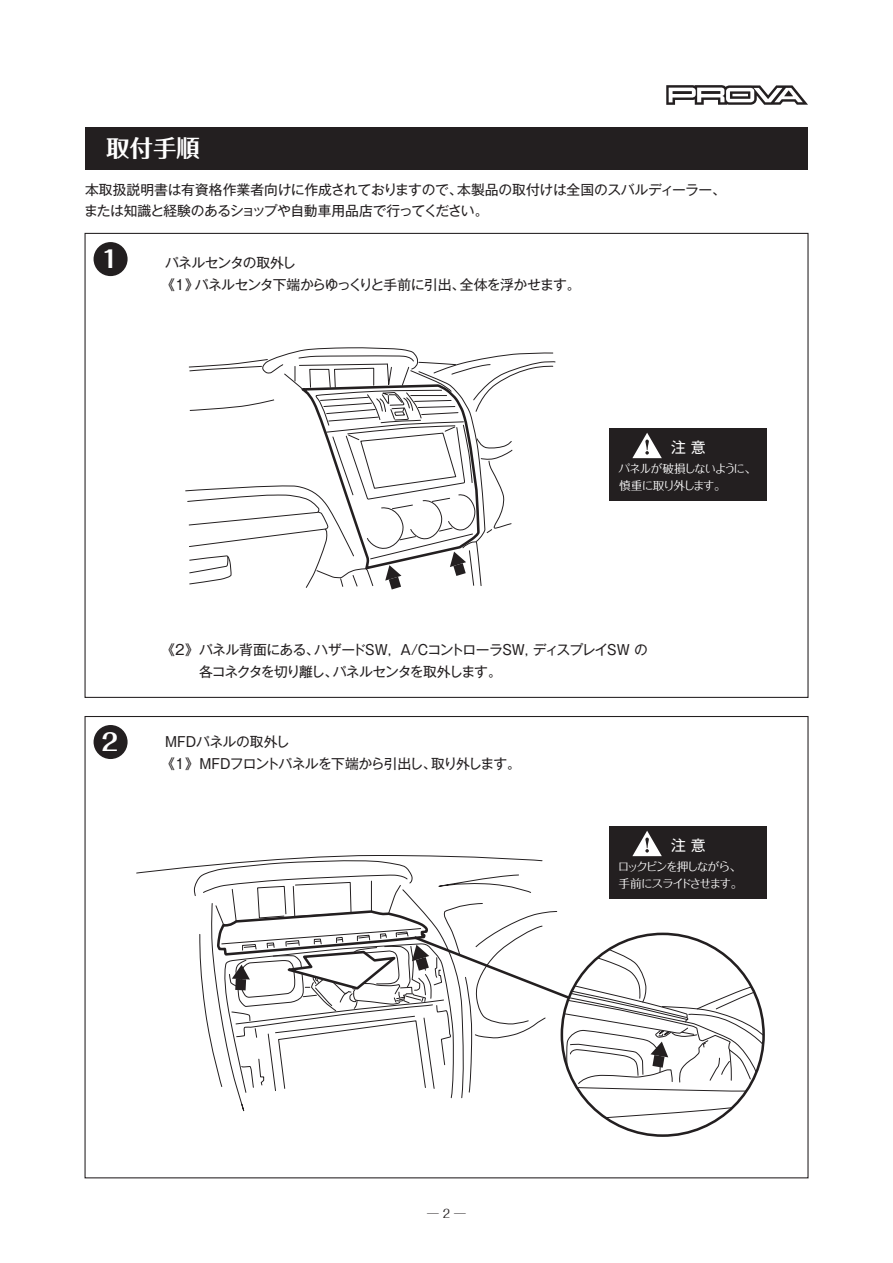
<style>
.page{position:relative;width:893px;height:1263px;background:#fff}
.page>*{position:absolute;margin:0;border:0;box-sizing:border-box;transform-origin:0 0}
.t1{font:700 23.4px "Folk Pro";color:#fff}
.t2{font:14.85px "Gothic MB101 Pr 5";color:#fff}
.t3{font:13.8px/21.3px "Gothic MB101 Pr 5";letter-spacing:-.045em;color:#231f20}
.t4{font:13.8px/21.3px "Gothic MB101 Pr 5";letter-spacing:-.02em;color:#231f20}
.t5{font:13.8px/21.3px "Gothic MB101 Pr 5";letter-spacing:-.065em;color:#231f20}
.t6{font:11.7px/17px "Folk Pro";letter-spacing:-.12em;color:#fff}
.t7{font:11.7px "Folk Pro";color:#231f20}
</style>
<div class="page">
<svg style="left:666px;top:85px;width:142px;height:20px"></svg>
<hr style="left:672px;top:91px;width:20px;height:3px;background:#231f20">
<div style="left:94px;top:725px;width:34px;height:34px;background:#231f20;border-radius:50%"></div>
<div style="left:85px;top:127px;width:723px;height:43px;background:#231f20"></div>
<div style="left:94px;top:242px;width:34px;height:34px;background:#231f20;border-radius:50%"></div>
<div style="left:609px;top:428px;width:158px;height:73px;background:#231f20"></div>
<svg style="left:632px;top:433px;width:30px;height:25px"></svg>
<div style="left:609px;top:826px;width:158px;height:73px;background:#231f20"></div>
<svg style="left:185px;top:348px;width:371px;height:242px"></svg>
<svg style="left:136px;top:831px;width:627px;height:293px"></svg>
<h1 class="t1" style="left:106px;top:128px;width:95px">取付手順</h1>
<p class="t4" style="left:84px;top:177px;width:643px">本取扱説明書は有資格作業者向けに作成されておりますので、本製品の取付けは全国のスバルディーラー、または知識と経験のあるショップや自動車用品店で行ってください。</p>
<h1 class="t1" style="left:102px;top:239px;width:18px">1</h1>
<p class="t3" style="left:161px;top:251px;width:421px">パネルセンタの取外し<br>《1》パネルセンタ下端からゆっくりと手前に引出、全体を浮かせます。</p>
<p class="t2" style="left:671px;top:435px;width:36px">注 意</p>
<p class="t6" style="left:618px;top:459px;width:139px">パネルが破損しないように、慎重に取り外します。</p>
<h1 class="t1" style="left:102px;top:722px;width:18px">2</h1>
<p class="t5" style="left:199px;top:638px;width:451px;text-indent:-38px">《2》 パネル背面にある、ハザードSW, A/CコントローラSW, ディスプレイSW の各コネクタを切り離し、パネルセンタを取外します。</p>
<p class="t3" style="left:161px;top:730px;width:362px">MFDパネルの取外し<br>《1》 MFDフロントパネルを下端から引出し、取り外します。</p>
<p class="t2" style="left:671px;top:833px;width:36px">注 意</p>
<p class="t6" style="left:618px;top:857px;width:126px">ロックピンを押しながら、手前にスライドさせます。</p>
<p class="t7" style="left:427px;top:1204px;width:40px">─ 2 ─</p>
</div>
